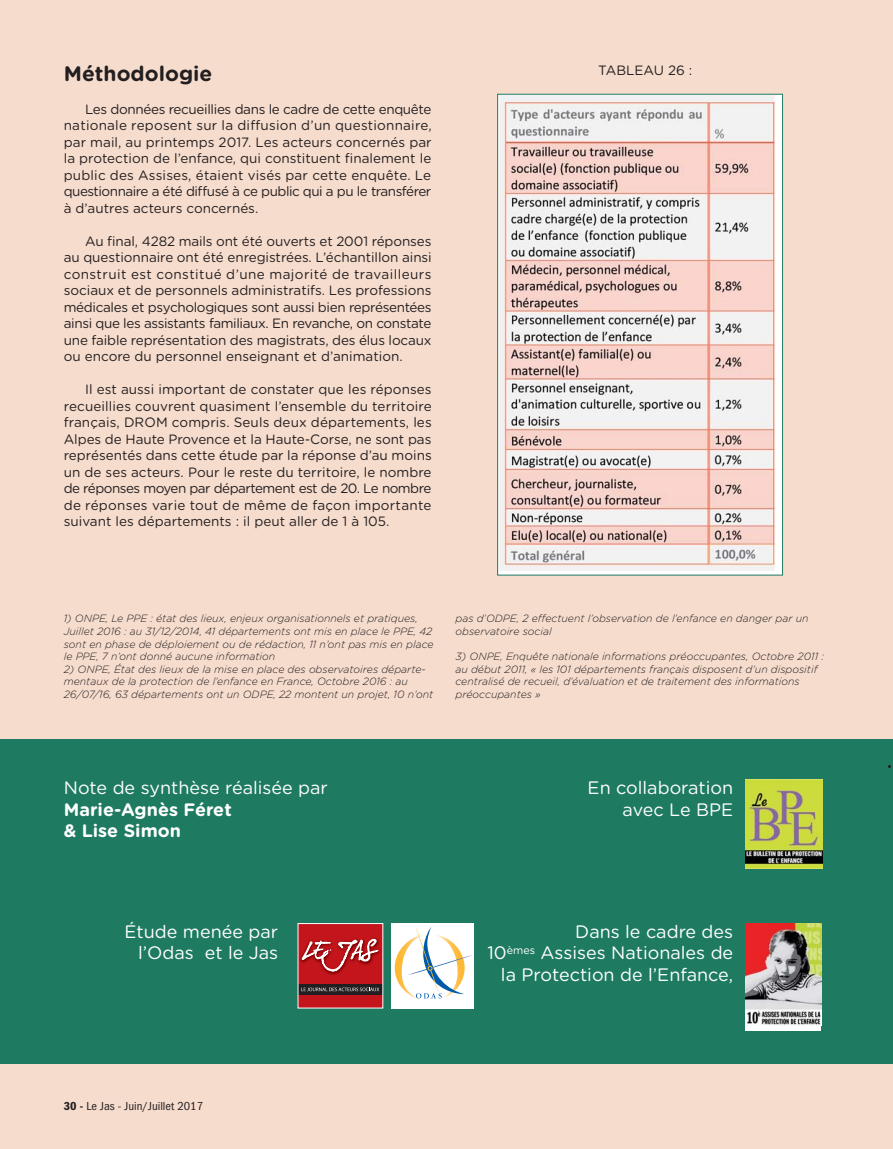
<style>
.page{position:relative;width:893px;height:1149px;background:#fff}
.page>*{position:absolute;margin:0;border:0;box-sizing:border-box;transform-origin:0 0}
.t1{font:700 21px "Gotham Rounded";color:#231f20}
.t2{font:18px/21.6px "Gotham Rounded";color:#fff;text-align:right}
.t3{font:700 18px/21.6px "Gotham Rounded";color:#fff}
.t4{font:13.5px/16.5px "Gotham Rounded";color:#231f20;text-align:justify}
.t5{font:condensed 12px "Franklin Gothic";color:#231f20;scale:1.05 1}
.t6{font:italic 300 10.5px/12.6px "Gotham Rounded";color:#231f20}
.s1{font-weight:600}
</style>
<div class="page">
<div style="left:0;top:0;width:893px;height:1148px;background:#f6dccd"></div>
<div style="left:0;top:738px;width:893px;height:325px;background:#1e7b61"></div>
<img style="left:745px;top:779px;width:77px;height:88px">
<div style="left:298px;top:923px;width:84px;height:84px;background:#c4151c"></div>
<img style="left:300px;top:955px;width:39px;height:20px">
<svg style="left:302px;top:938px;width:78px;height:35px"></svg>
<svg style="left:300px;top:984px;width:81px;height:10px"></svg>
<svg style="left:301px;top:987px;width:78px;height:3px"></svg>
<div style="left:392px;top:922px;width:82px;height:86px;background:#fff"></div>
<svg style="left:395px;top:926px;width:77px;height:74px"></svg>
<div style="left:745px;top:922px;width:76px;height:108px;background:#fff"></div>
<img style="left:745px;top:922px;width:76px;height:103px">
<img style="left:499px;top:96px;width:282px;height:474px">
<div style="left:497px;top:94px;width:286px;height:481px;border:1px solid #1e7b61"></div>
<h1 class="t1" style="left:64px;top:65px;width:150px">Méthodologie</h1>
<p class="t4" style="left:64px;top:101px;width:370px;text-indent:21px">Les données recueillies dans le cadre de cette enquête nationale reposent sur la diffusion d’un questionnaire, par mail, au printemps 2017. Les acteurs concernés par la protection de l’enfance, qui constituent finalement le public des Assises, étaient visés par cette enquête. Le questionnaire a été diffusé à ce public qui a pu le transférer à d’autres acteurs concernés.</p>
<p class="t4" style="left:64px;top:233px;width:370px;text-indent:21px">Au final, 4282 mails ont été ouverts et 2001 réponses au questionnaire ont été enregistrées. L’échantillon ainsi construit est constitué d’une majorité de travailleurs sociaux et de personnels administratifs. Les professions médicales et psychologiques sont aussi bien représentées ainsi que les assistants familiaux. En revanche, on constate une faible représentation des magistrats, des élus locaux ou encore du personnel enseignant et d’animation.</p>
<p class="t4" style="left:64px;top:382px;width:369px;text-indent:21px">Il est aussi important de constater que les réponses recueillies couvrent quasiment l’ensemble du territoire français, DROM compris. Seuls deux départements, les Alpes de Haute Provence et la Haute-Corse, ne sont pas représentés dans cette étude par la réponse d’au moins un de ses acteurs. Pour le reste du territoire, le nombre de réponses moyen par département est de 20. Le nombre de réponses varie tout de même de façon importante suivant les départements : il peut aller de 1 à 105.</p>
<p class="t4" style="left:598px;top:62px;width:96px">TABLEAU 26 :</p>
<p class="t6" style="left:64px;top:613px;width:371px">1) ONPE, Le PPE : état des lieux, enjeux organisationnels et pratiques, Juillet 2016 : au 31/12/2014, 41 départements ont mis en place le PPE, 42 sont en phase de déploiement ou de rédaction, 11 n’ont pas mis en place le PPE, 7 n’ont donné aucune information</p>
<p class="t6" style="left:64px;top:663px;width:371px">2) ONPE, État des lieux de la mise en place des observatoires départe&shy;mentaux de la protection de l’enfance en France, Octobre 2016 : au<br>26/07/16, 63 départements ont un ODPE, 22 montent un projet, 10 n’ont</p>
<p class="t6" style="left:455px;top:613px;width:354px">pas d’ODPE, 2 effectuent l’observation de l’enfance en danger par un observatoire social</p>
<p class="t6" style="left:455px;top:650px;width:370px">3) ONPE, Enquête nationale informations préoccupantes, Octobre 2011 : au début 2011, « les 101 départements français disposent d’un dispositif centralisé de recueil, d’évaluation et de traitement des informations préoccupantes »</p>
<h2 class="t2" style="left:64px;top:777px;width:266px">Note de synthèse réalisée par</h2>
<h2 class="t3" style="left:64px;top:799px;width:170px">Marie-Agnès Féret &amp; Lise Simon</h2>
<h2 class="t2" style="left:588px;top:777px;width:147px">En collaboration avec Le BPE</h2>
<h2 class="t2" style="left:124px;top:921px;width:155px">Étude menée par l’Odas et le Jas</h2>
<h2 class="t2" style="left:487px;top:921px;width:247px">Dans le cadre des<br>10<sup>èmes</sup> Assises Nationales de la Protection de l’Enfance,</h2>
<p class="t5" style="left:64px;top:1098px;width:134px"><span class="s1">30 -</span> Le Jas - Juin/Juillet 2017</p>
</div>
